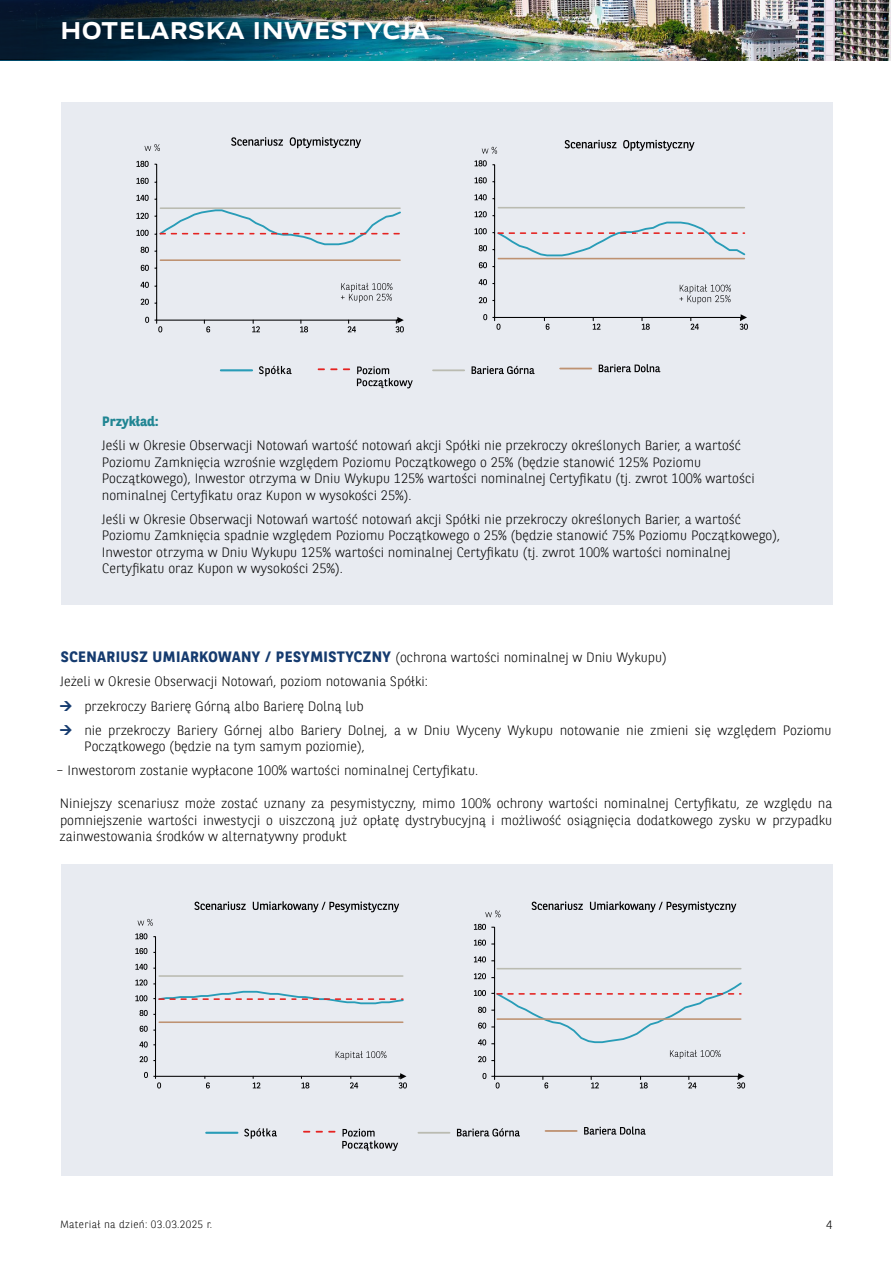
<style>
.page{position:relative;width:893px;height:1263px;background:#fff}
.page>*{position:absolute;margin:0;border:0;box-sizing:border-box;transform-origin:0 0}
.t1{font:700 24px "BNPP Expanded Sans";letter-spacing:.01em;color:#fff}
.t2{font:300 13.5px/16.5px "BNPP Sans";color:#000}
.t3{font:700 13.5px "BNPP Sans";color:#208593}
.t4{font:300 12px "BNPP Sans";color:#000}
.t5{font:300 10.5px "BNPP Sans";letter-spacing:.03em;color:#000}
.s1{font-weight:700;font-size:15px;color:#153b6f}
</style>
<div class="page">
<img style="left:646px;top:0;width:244px;height:60px">
<img style="left:0;top:0;width:646px;height:60px">
<img style="left:0;top:0;width:383px;height:58px">
<div style="left:62px;top:864px;width:771px;height:312px;background:#e8ebf1"></div>
<div style="left:61px;top:102px;width:771px;height:503px;background:#e8ebf1"></div>
<hr style="left:221px;top:369px;width:31px;height:2px;background:#289cb7">
<svg style="left:259px;top:366px;width:33px;height:10px"></svg>
<svg style="left:343px;top:368px;width:7px;height:2px"></svg>
<svg style="left:318px;top:368px;width:19px;height:2px"></svg>
<svg style="left:357px;top:366px;width:56px;height:22px"></svg>
<hr style="left:433px;top:369px;width:31px;height:2px;background:#babbb1">
<svg style="left:472px;top:366px;width:63px;height:8px"></svg>
<hr style="left:560px;top:368px;width:31px;height:1px;background:#be9272">
<svg style="left:599px;top:364px;width:61px;height:8px"></svg>
<hr style="left:206px;top:1132px;width:31px;height:2px;background:#289cb7">
<svg style="left:244px;top:1128px;width:33px;height:11px"></svg>
<svg style="left:316px;top:1131px;width:19px;height:1px"></svg>
<svg style="left:342px;top:1129px;width:56px;height:22px"></svg>
<hr style="left:418px;top:1132px;width:32px;height:2px;background:#babbb1">
<svg style="left:457px;top:1128px;width:63px;height:8px"></svg>
<hr style="left:545px;top:1130px;width:32px;height:2px;background:#be9272">
<svg style="left:584px;top:1126px;width:62px;height:9px"></svg>
<hr style="left:156px;top:164px;width:1px;height:156px;background:#020203">
<svg style="left:155px;top:208px;width:246px;height:44px"></svg>
<hr style="left:160px;top:207px;width:240px;height:2px;background:#babbb1">
<hr style="left:160px;top:259px;width:240px;height:2px;background:#be9272">
<svg style="left:145px;top:317px;width:4px;height:6px"></svg>
<svg style="left:141px;top:299px;width:8px;height:6px"></svg>
<svg style="left:141px;top:282px;width:8px;height:6px"></svg>
<svg style="left:141px;top:265px;width:8px;height:6px"></svg>
<svg style="left:141px;top:247px;width:8px;height:6px"></svg>
<svg style="left:136px;top:230px;width:13px;height:6px"></svg>
<svg style="left:136px;top:213px;width:13px;height:6px"></svg>
<svg style="left:136px;top:195px;width:13px;height:6px"></svg>
<svg style="left:136px;top:178px;width:13px;height:6px"></svg>
<svg style="left:136px;top:161px;width:13px;height:6px"></svg>
<svg style="left:155px;top:317px;width:249px;height:15px"></svg>
<svg style="left:231px;top:137px;width:52px;height:9px"></svg>
<svg style="left:290px;top:137px;width:71px;height:11px"></svg>
<svg style="left:341px;top:283px;width:51px;height:20px"></svg>
<svg style="left:145px;top:144px;width:15px;height:7px"></svg>
<hr style="left:494px;top:165px;width:1px;height:152px;background:#020203">
<hr style="left:498px;top:207px;width:246px;height:1px;background:#babbb1">
<svg style="left:479px;top:297px;width:16px;height:6px"></svg>
<svg style="left:479px;top:279px;width:16px;height:6px"></svg>
<svg style="left:475px;top:211px;width:271px;height:57px"></svg>
<svg style="left:475px;top:194px;width:20px;height:6px"></svg>
<svg style="left:475px;top:177px;width:20px;height:6px"></svg>
<svg style="left:475px;top:160px;width:20px;height:6px"></svg>
<svg style="left:483px;top:314px;width:265px;height:16px"></svg>
<svg style="left:565px;top:140px;width:51px;height:8px"></svg>
<svg style="left:623px;top:140px;width:71px;height:11px"></svg>
<svg style="left:679px;top:284px;width:52px;height:20px"></svg>
<svg style="left:482px;top:147px;width:15px;height:7px"></svg>
<hr style="left:155px;top:937px;width:1px;height:139px;background:#020203">
<hr style="left:159px;top:975px;width:244px;height:2px;background:#babbb1">
<hr style="left:159px;top:1021px;width:244px;height:2px;background:#be9272">
<svg style="left:140px;top:1056px;width:15px;height:6px"></svg>
<svg style="left:139px;top:1041px;width:16px;height:6px"></svg>
<svg style="left:140px;top:1026px;width:15px;height:6px"></svg>
<svg style="left:135px;top:979px;width:269px;height:37px"></svg>
<svg style="left:135px;top:964px;width:12px;height:6px"></svg>
<svg style="left:135px;top:948px;width:12px;height:6px"></svg>
<svg style="left:135px;top:933px;width:12px;height:6px"></svg>
<svg style="left:144px;top:1072px;width:263px;height:16px"></svg>
<svg style="left:194px;top:901px;width:52px;height:9px"></svg>
<svg style="left:253px;top:901px;width:146px;height:11px"></svg>
<svg style="left:336px;top:1051px;width:50px;height:9px"></svg>
<svg style="left:138px;top:919px;width:15px;height:7px"></svg>
<hr style="left:494px;top:927px;width:1px;height:149px;background:#020203">
<hr style="left:497px;top:968px;width:244px;height:1px;background:#babbb1">
<svg style="left:474px;top:956px;width:21px;height:6px"></svg>
<svg style="left:474px;top:939px;width:21px;height:7px"></svg>
<svg style="left:474px;top:924px;width:21px;height:6px"></svg>
<svg style="left:482px;top:1073px;width:263px;height:15px"></svg>
<svg style="left:532px;top:901px;width:51px;height:9px"></svg>
<svg style="left:590px;top:901px;width:146px;height:11px"></svg>
<svg style="left:474px;top:973px;width:268px;height:89px"></svg>
<svg style="left:485px;top:910px;width:15px;height:7px"></svg>
<h1 class="t1" style="left:60px;top:14px;width:371px">HOTELARSKA INWESTYCJA</h1>
<p class="t3" style="left:102px;top:412px;width:57px">Przykład:</p>
<p class="t2" style="left:102px;top:437px;width:654px">Jeśli w Okresie Obserwacji Notowań wartość notowań akcji Spółki nie przekroczy określonych Barier, a wartość Poziomu Zamknięcia wzrośnie względem Poziomu Początkowego o 25% (będzie stanowić 125% Poziomu Początkowego), Inwestor otrzyma w Dniu Wykupu 125% wartości nominalnej Certyfikatu (tj. zwrot 100% wartości nominalnej Certyfikatu oraz Kupon w wysokości 25%).</p>
<p class="t2" style="left:102px;top:510px;width:680px">Jeśli w Okresie Obserwacji Notowań wartość notowań akcji Spółki nie przekroczy określonych Barier, a wartość Poziomu Zamknięcia spadnie względem Poziomu Początkowego o 25% (będzie stanowić 75% Poziomu Początkowego), Inwestor otrzyma w Dniu Wykupu 125% wartości nominalnej Certyfikatu (tj. zwrot 100% wartości nominalnej Certyfikatu oraz Kupon w wysokości 25%).</p>
<p class="t2" style="left:61px;top:649px;width:607px"><span class="s1">SCENARIUSZ UMIARKOWANY / PESYMISTYCZNY</span> (ochrona wartości nominalnej w Dniu Wykupu)</p>
<p class="t2" style="left:60px;top:673px;width:369px">Jeżeli w Okresie Obserwacji Notowań, poziom notowania Spółki:</p>
<p class="t2" style="left:84px;top:697px;width:281px">przekroczy Barierę Górną albo Barierę Dolną lub</p>
<p class="t2" style="left:84px;top:721px;width:749px">nie przekroczy Bariery Górnej albo Bariery Dolnej, a w Dniu Wyceny Wykupu notowanie nie zmieni się względem Poziomu</p>
<p class="t2" style="left:84px;top:737px;width:282px">Początkowego (będzie na tym samym poziomie),</p>
<p class="t2" style="left:56px;top:761px;width:423px">– Inwestorom zostanie wypłacone 100% wartości nominalnej Certyfikatu.</p>
<p class="t2" style="left:60px;top:795px;width:774px;text-align:justify">Niniejszy scenariusz może zostać uznany za pesymistyczny, mimo 100% ochrony wartości nominalnej Certyfikatu, ze względu na pomniejszenie wartości inwestycji o uiszczoną już opłatę dystrybucyjną i możliwość osiągnięcia dodatkowego zysku w przypadku zainwestowania środków w alternatywny produkt</p>
<p class="t5" style="left:60px;top:1217px;width:154px">Materiał na dzień: 03.03.2025 r.</p>
<p class="t4" style="left:826px;top:1216px;width:8px">4</p>
</div>
